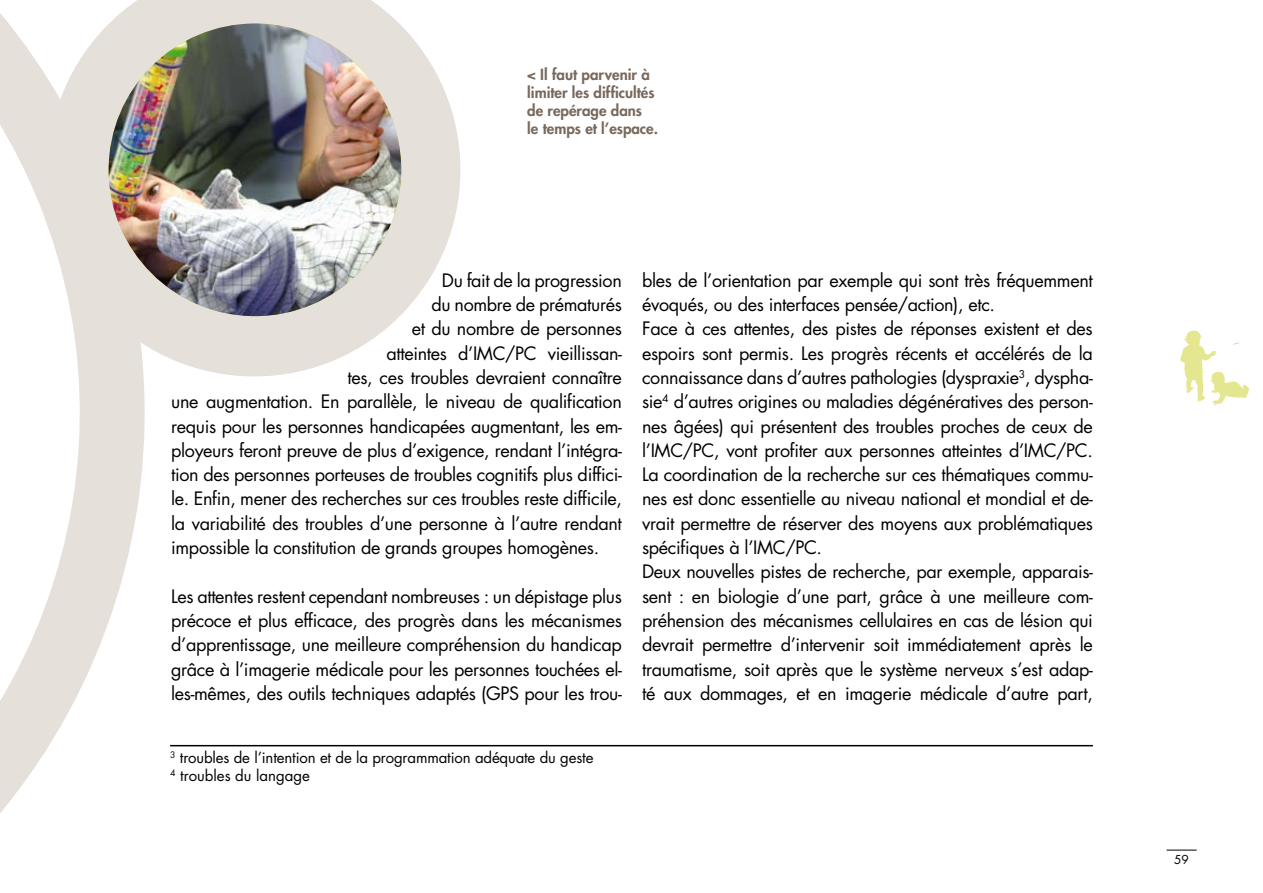
<style>
.page{position:relative;width:1263px;height:893px;background:#fff}
.page>*{position:absolute;margin:0;border:0;box-sizing:border-box;transform-origin:0 0}
.t1{font:18px/24.3px "Futura Std";letter-spacing:-.02em;color:#000;text-align:justify}
.t2{font:15px/18px "Futura Std";letter-spacing:-.01em;color:#000}
.t3{font:800 15px/18px "Futura Std";color:#78685c}
.t4{font:12px "Futura Std";color:#000}
</style>
<div class="page">
<svg style="left:228px;top:0;width:232px;height:376px;fill:#e6e0db"></svg>
<img style="left:109px;top:24px;width:292px;height:292px;border-radius:146px">
<svg style="left:0;top:0;width:228px;height:813px"></svg>
<hr style="left:1166px;top:850px;width:31px;height:1px;background:#000">
<svg style="left:1180px;top:331px;width:69px;height:74px"></svg>
<hr style="left:170px;top:745px;width:923px;height:1px;background:#000">
<p class="t3" style="left:527px;top:66px;width:132px">&lt; Il faut parvenir à limiter les difficultés de repérage dans<br>le temps et l’espace.</p>
<p class="t1" style="left:442px;top:268px;width:181px">Du fait de la progression</p>
<p class="t1" style="left:431px;top:292px;width:192px">du nombre de prématurés</p>
<p class="t1" style="left:412px;top:317px;width:211px">et du nombre de personnes</p>
<p class="t1" style="left:386px;top:341px;width:237px">atteintes d’IMC/PC vieillissan-</p>
<p class="t1" style="left:347px;top:365px;width:276px">tes, ces troubles devraient connaître</p>
<p class="t1" style="left:171px;top:390px;width:452px">une augmentation. En parallèle, le niveau de qualification</p>
<p class="t1" style="left:171px;top:414px;width:452px">requis pour les personnes handicapées augmentant, les em-</p>
<p class="t1" style="left:171px;top:438px;width:452px">ployeurs feront preuve de plus d’exigence, rendant l’intégra-</p>
<p class="t1" style="left:171px;top:463px;width:452px">tion des personnes porteuses de troubles cognitifs plus diffici-</p>
<p class="t1" style="left:171px;top:487px;width:452px">le. Enfin, mener des recherches sur ces troubles reste difficile,</p>
<p class="t1" style="left:171px;top:511px;width:452px">la variabilité des troubles d’une personne à l’autre rendant</p>
<p class="t1" style="left:171px;top:535px;width:430px">impossible la constitution de grands groupes homogènes.</p>
<p class="t1" style="left:171px;top:584px;width:452px">Les attentes restent cependant nombreuses : un dépistage plus précoce et plus efficace, des progrès dans les mécanismes d’apprentissage, une meilleure compréhension du handicap grâce à l’imagerie médicale pour les personnes touchées el&shy;les-mêmes, des outils techniques adaptés (GPS pour les trou-</p>
<p class="t2" style="left:170px;top:749px;width:425px"><sup>3</sup> troubles de l’intention et de la programmation adéquate du geste<br><sup>4</sup> troubles du langage</p>
<p class="t1" style="left:642px;top:268px;width:452px;text-align:left">bles de l’orientation par exemple qui sont très fréquemment évoqués, ou des interfaces pensée/action), etc.<br>Face à ces attentes, des pistes de réponses existent et des espoirs sont permis. Les progrès récents et accélérés de la connaissance dans d’autres pathologies (dyspraxie<sup>3</sup>, dyspha&shy;sie<sup>4</sup> d’autres origines ou maladies dégénératives des person&shy;nes âgées) qui présentent des troubles proches de ceux de l’IMC/PC, vont profiter aux personnes atteintes d’IMC/PC.<br>La coordination de la recherche sur ces thématiques commu&shy;nes est donc essentielle au niveau national et mondial et de&shy;vrait permettre de réserver des moyens aux problématiques spécifiques à l’IMC/PC.<br>Deux nouvelles pistes de recherche, par exemple, apparais&shy;sent : en biologie d’une part, grâce à une meilleure com&shy;préhension des mécanismes cellulaires en cas de lésion qui devrait permettre d’intervenir soit immédiatement après le traumatisme, soit après que le système nerveux s’est adap&shy;té aux dommages, et en imagerie médicale d’autre part,</p>
<p class="t4" style="left:1174px;top:852px;width:16px">59</p>
</div>
